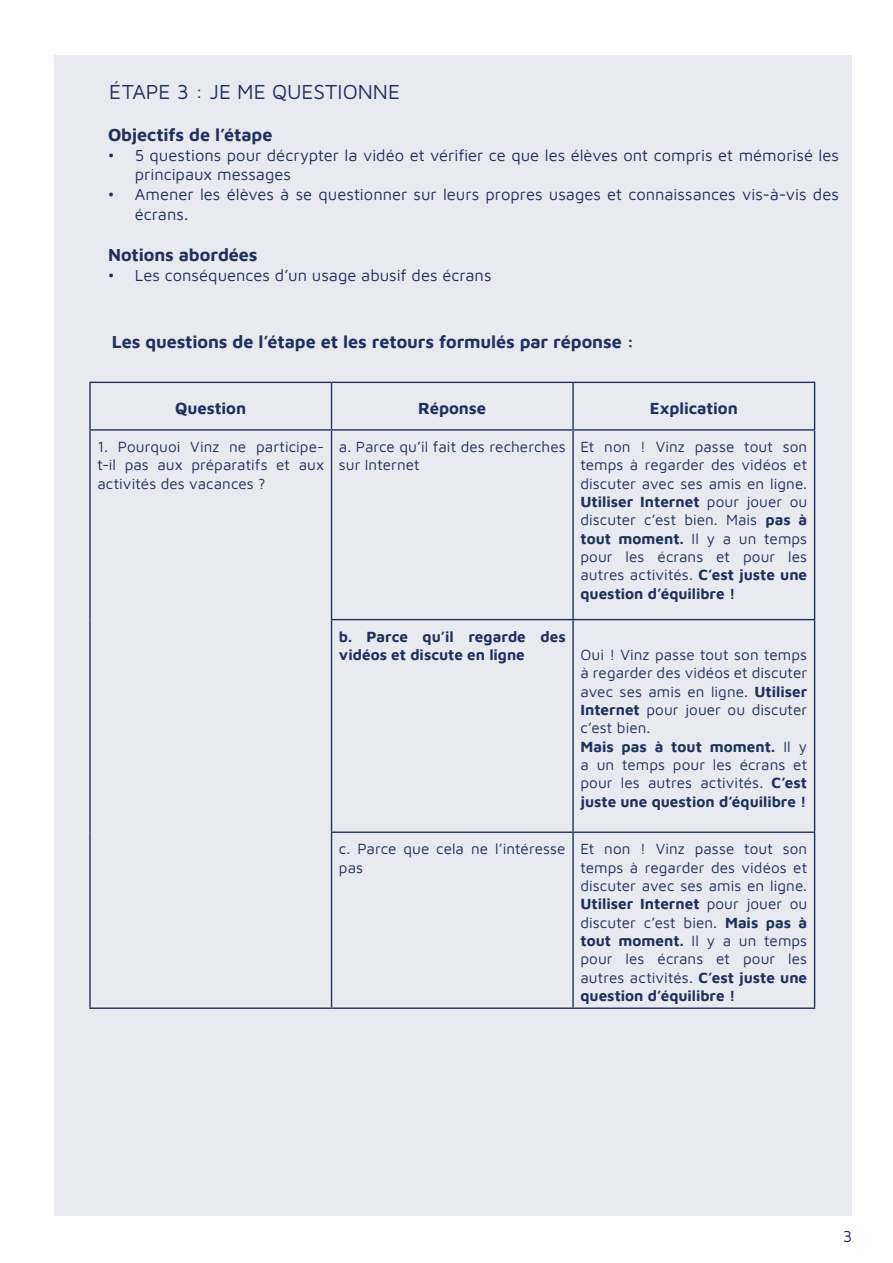
<style>
.page{position:relative;width:893px;height:1263px;background:#fff}
.page>*{position:absolute;margin:0;border:0;box-sizing:border-box;transform-origin:0 0}
.titre_étape{font:21px "Maven Pro";color:#20315e}
.soustitre_étape{font:700 18px "Maven Pro";letter-spacing:-.005em;color:#20315e}
.titre_tableau{font:700 16.65px "Maven Pro";letter-spacing:-.005em;color:#20315e}
.corp_de_texte_bon{font:16.5px/19.8px "Maven Pro";color:#20315e}
.corp_de_texte_bon-2{font:15.3px/18.3px "Maven Pro";letter-spacing:.005em;color:#20315e;text-align:justify}
.corp_de_texte_bon-3{font:700 15.3px/18.3px "Maven Pro";color:#20315e}
.s1{font-weight:700}
.s2{font-weight:400}
</style>
<div class="page">
<div style="left:54px;top:56px;width:797px;height:1160px;background:#e9eaef"></div>
<hr style="left:89px;top:382px;width:243px;height:1px;background:#20315e">
<hr style="left:89px;top:383px;width:2px;height:46px;background:#20315e">
<hr style="left:332px;top:382px;width:241px;height:1px;background:#20315e">
<hr style="left:331px;top:383px;width:1px;height:46px;background:#20315e">
<hr style="left:573px;top:382px;width:242px;height:1px;background:#20315e">
<hr style="left:572px;top:383px;width:2px;height:46px;background:#20315e">
<hr style="left:814px;top:383px;width:1px;height:46px;background:#20315e">
<hr style="left:89px;top:429px;width:243px;height:2px;background:#20315e">
<hr style="left:89px;top:431px;width:2px;height:189px;background:#20315e">
<hr style="left:332px;top:429px;width:241px;height:2px;background:#20315e">
<hr style="left:331px;top:431px;width:1px;height:188px;background:#20315e">
<hr style="left:573px;top:429px;width:242px;height:2px;background:#20315e">
<hr style="left:572px;top:431px;width:2px;height:188px;background:#20315e">
<hr style="left:814px;top:431px;width:1px;height:188px;background:#20315e">
<hr style="left:89px;top:620px;width:2px;height:212px;background:#20315e">
<hr style="left:331px;top:619px;width:242px;height:1px;background:#20315e">
<hr style="left:331px;top:620px;width:1px;height:211px;background:#20315e">
<hr style="left:573px;top:619px;width:242px;height:1px;background:#20315e">
<hr style="left:572px;top:620px;width:2px;height:211px;background:#20315e">
<hr style="left:814px;top:620px;width:1px;height:211px;background:#20315e">
<hr style="left:89px;top:832px;width:2px;height:175px;background:#20315e">
<hr style="left:331px;top:831px;width:242px;height:2px;background:#20315e">
<hr style="left:331px;top:833px;width:1px;height:174px;background:#20315e">
<hr style="left:573px;top:831px;width:242px;height:2px;background:#20315e">
<hr style="left:572px;top:833px;width:2px;height:174px;background:#20315e">
<hr style="left:814px;top:833px;width:1px;height:174px;background:#20315e">
<hr style="left:89px;top:1007px;width:243px;height:2px;background:#20315e">
<hr style="left:332px;top:1007px;width:241px;height:2px;background:#20315e">
<hr style="left:573px;top:1007px;width:242px;height:2px;background:#20315e">
<p class="titre_étape" style="left:109px;top:78px;width:293px">ÉTAPE 3 : JE ME QUESTIONNE</p>
<p class="soustitre_étape" style="left:108px;top:122px;width:166px">Objectifs de l’étape</p>
<p class="corp_de_texte_bon" style="left:135px;top:144px;width:706px;text-indent:-27px">• 5 questions pour décrypter la vidéo et vérifier ce que les élèves ont compris et mémorisé les principaux messages</p>
<p class="corp_de_texte_bon" style="left:135px;top:184px;width:706px;text-indent:-27px">• Amener les élèves à se questionner sur leurs propres usages et connaissances vis-à-vis des écrans.</p>
<p class="soustitre_étape" style="left:108px;top:243px;width:151px">Notions abordées</p>
<p class="corp_de_texte_bon" style="left:108px;top:265px;width:385px">• Les conséquences d’un usage abusif des écrans</p>
<p class="soustitre_étape" style="left:112px;top:329px;width:524px">Les questions de l’étape et les retours formulés par réponse :</p>
<p class="titre_tableau" style="left:175px;top:397px;width:72px">Question</p>
<p class="titre_tableau" style="left:418px;top:397px;width:70px">Réponse</p>
<p class="titre_tableau" style="left:650px;top:397px;width:90px">Explication</p>
<p class="corp_de_texte_bon-2" style="left:97px;top:437px;width:228px">1. Pourquoi Vinz ne participe&shy;t-il pas aux préparatifs et aux activités des vacances ?</p>
<p class="corp_de_texte_bon-2" style="left:339px;top:437px;width:228px">a. Parce qu’il fait des recherches sur Internet</p>
<p class="corp_de_texte_bon-2" style="left:580px;top:437px;width:228px">Et non ! Vinz passe tout son temps à regarder des vidéos et discuter avec ses amis en ligne.<br><span class="s1">Utiliser Internet</span> pour jouer ou discuter c’est bien. Mais <span class="s1">pas à tout moment.</span> Il y a un temps pour les écrans et pour les autres activités. <span class="s1">C’est juste une question d’équilibre !</span></p>
<p class="corp_de_texte_bon-3" style="left:339px;top:626px;width:228px">b. Parce qu’il regarde des vidéos et discute en ligne</p>
<p class="corp_de_texte_bon-2" style="left:580px;top:645px;width:228px">Oui ! Vinz passe tout son temps à regarder des vidéos et discuter avec ses amis en ligne. <span class="s1">Utiliser Internet</span> pour jouer ou discuter c’est bien.</p>
<p class="corp_de_texte_bon-3" style="left:580px;top:736px;width:228px;text-align:justify">Mais pas à tout moment. <span class="s2">Il y a un temps pour les écrans et pour les autres activités.</span> C’est juste une question d’équilibre !</p>
<p class="corp_de_texte_bon-2" style="left:339px;top:839px;width:228px">c. Parce que cela ne l’intéresse pas</p>
<p class="corp_de_texte_bon-2" style="left:580px;top:839px;width:228px">Et non ! Vinz passe tout son temps à regarder des vidéos et discuter avec ses amis en ligne.<br><span class="s1">Utiliser Internet</span> pour jouer ou discuter c’est bien. <span class="s1">Mais pas à tout moment.</span> Il y a un temps pour les écrans et pour les autres activités. <span class="s1">C’est juste une question d’équilibre !</span></p>
<p class="corp_de_texte_bon" style="left:843px;top:1225px;width:11px">3</p>
</div>
